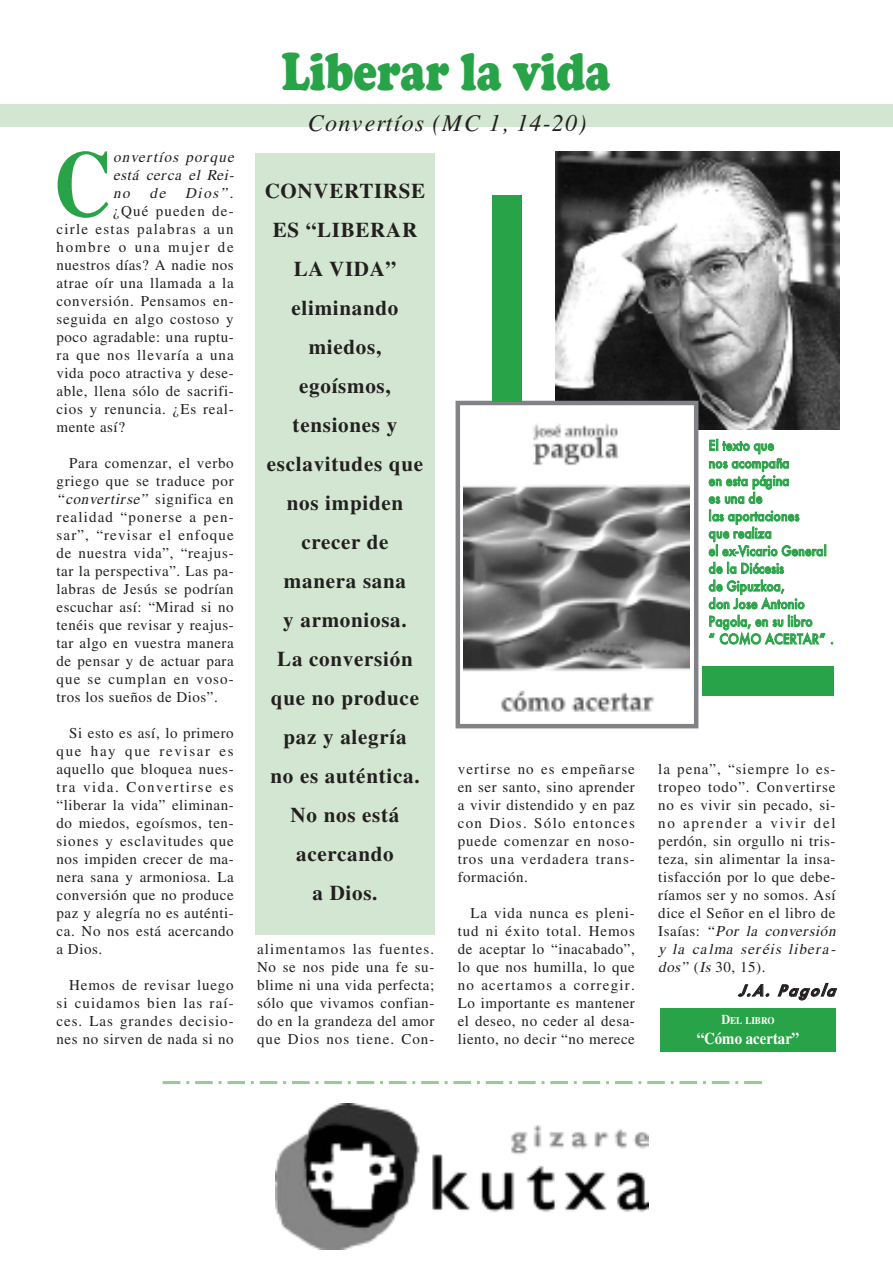
<style>
.page{position:relative;width:893px;height:1263px;background:#fff}
.page>*{position:absolute;margin:0;border:0;box-sizing:border-box;transform-origin:0 0}
.t1{font:700 93.9px "Times";color:#29a347;scale:.85 1}
.t2{font:900 55.5px "Cooper";color:#29a347;scale:.8 1}
.t3{font:24px "Times Italic TT";letter-spacing:.05em;color:#231f20}
.t4{font:700 21px/39px "Times";letter-spacing:.035em;color:#231f20;text-align:center}
.t5{font:700 16.5px "Times";color:#fff;scale:.9 1}
.t6{font:15px/18px "Times";letter-spacing:.035em;color:#231f20;text-align:justify}
.t7{font:italic 15px "Times";color:#231f20}
.t8{font:15px "Times";letter-spacing:.085em;color:#231f20}
.t9{font:15px "Times";letter-spacing:.065em;color:#231f20}
.t10{font:15px "Times";letter-spacing:.11em;color:#231f20}
.t11{font:15px "Times";letter-spacing:.08em;color:#231f20}
.t12{font:italic 800 15px "Futura";color:#231f20}
.t13{font:500 13.5px/17.5px "Futura";letter-spacing:.005em;color:#29a347;scale:.9 1}
.t14{font:700 10.2px "Times";color:#fff;scale:.9 1}
.s1{font-style:normal}
.s2{font-style:italic}
.s3{font-size:13.5px}
</style>
<div class="page">
<div style="left:0;top:104px;width:893px;height:22px;background:#d2e6d1"></div>
<img style="left:276px;top:1103px;width:372px;height:146px">
<svg style="left:180px;top:1081px;width:559px;height:3px"></svg>
<hr style="left:163px;top:1081px;width:17px;height:3px;background:#99c897">
<hr style="left:744px;top:1081px;width:18px;height:3px;background:#99c897">
<div style="left:660px;top:1009px;width:176px;height:43px;background:#29a347"></div>
<div style="left:255px;top:153px;width:180px;height:782px;background:#d2e6d1"></div>
<img style="left:555px;top:151px;width:284px;height:278px">
<div style="left:460px;top:405px;width:234px;height:319px;background:#fff"></div>
<img style="left:464px;top:423px;width:225px;height:289px">
<div style="left:456px;top:401px;width:242px;height:327px;border:4px solid #808285"></div>
<div style="left:492px;top:196px;width:30px;height:206px;background:#29a347"></div>
<div style="left:702px;top:666px;width:131px;height:30px;background:#29a347"></div>
<h1 class="t1" style="left:54px;top:153px;width:69px">C</h1>
<p class="t7" style="left:113px;top:152px;width:125px">onvertíos porque</p>
<p class="t7" style="left:113px;top:170px;width:125px">está cerca el Rei-</p>
<p class="t7" style="left:113px;top:188px;width:122px">no de Dios” <span class="s1">.</span></p>
<p class="t11" style="left:113px;top:206px;width:122px">¿Qué pueden de-</p>
<p class="t8" style="left:57px;top:224px;width:179px">cirle estas palabras a un</p>
<p class="t10" style="left:57px;top:242px;width:179px">hombre o una mujer de</p>
<p class="t6" style="left:57px;top:258px;width:179px">nuestros días? A nadie nos</p>
<p class="t6" style="left:57px;top:276px;width:179px">atrae oír una llamada a la</p>
<p class="t6" style="left:57px;top:294px;width:179px">conversión. Pensamos en-</p>
<p class="t6" style="left:57px;top:312px;width:179px">seguida en algo costoso y</p>
<p class="t6" style="left:57px;top:330px;width:179px">poco agradable: una ruptu-</p>
<p class="t9" style="left:57px;top:350px;width:179px">ra que nos llevaría a una</p>
<p class="t6" style="left:57px;top:366px;width:179px">vida poco atractiva y dese-</p>
<p class="t6" style="left:57px;top:384px;width:179px">able, llena sólo de sacrifi-</p>
<p class="t6" style="left:57px;top:402px;width:179px">cios y renuncia. ¿Es real-</p>
<p class="t6" style="left:57px;top:420px;width:70px">mente así?</p>
<p class="t6" style="left:57px;top:456px;width:179px;text-indent:13px">Para comenzar, el verbo griego que se traduce por <span class="s2">“convertirse”</span> significa en realidad “ponerse a pen&shy;sar”, “revisar el enfoque de nuestra vida”, “reajus&shy;tar la perspectiva”. Las pa&shy;labras de Jesús se podrían escuchar así: “Mirad si no tenéis que revisar y reajus&shy;tar algo en vuestra manera de pensar y de actuar para que se cumplan en voso&shy;tros los sueños de Dios”.</p>
<p class="t6" style="left:57px;top:726px;width:179px;text-indent:13px">Si esto es así, lo primero que hay que revisar es aquello que bloquea nues&shy;tra vida. Convertirse es “liberar la vida” eliminan&shy;do miedos, egoísmos, ten&shy;siones y esclavitudes que nos impiden crecer de ma&shy;nera sana y armoniosa. La conversión que no produce paz y alegría no es auténti&shy;ca. No nos está acercando a Dios.</p>
<p class="t6" style="left:57px;top:978px;width:179px;text-indent:13px">Hemos de revisar luego si cuidamos bien las raí&shy;ces. Las grandes decisio&shy;nes no sirven de nada si no</p>
<h2 class="t2" style="left:282px;top:39px;width:413px">Liberar la vida</h2>
<h3 class="t3" style="left:308px;top:109px;width:280px">Convertíos (MC 1, 14-20)</h3>
<h3 class="t4" style="left:265px;top:173px;width:162px">CONVERTIRSE<br>ES “LIBERAR<br>LA VIDA” eliminando miedos, egoísmos, tensiones y esclavitudes que nos impiden crecer de manera sana<br>y armoniosa.<br>La conversión que no produce paz y alegría<br>no es auténtica.<br>No nos está acercando<br>a Dios.</h3>
<p class="t6" style="left:257px;top:942px;width:179px">alimentamos las fuentes.<br>No se nos pide una fe su&shy;blime ni una vida perfecta; sólo que vivamos confian&shy;do en la grandeza del amor que Dios nos tiene. Con-</p>
<p class="t6" style="left:458px;top:762px;width:179px">vertirse no es empeñarse en ser santo, sino aprender a vivir distendido y en paz con Dios. Sólo entonces puede comenzar en noso&shy;tros una verdadera trans&shy;formación.</p>
<p class="t6" style="left:458px;top:906px;width:179px;text-indent:13px">La vida nunca es pleni&shy;tud ni éxito total. Hemos de aceptar lo “inacabado”, lo que nos humilla, lo que no acertamos a corregir.<br>Lo importante es mantener el deseo, no ceder al desa&shy;liento, no decir “no merece</p>
<p class="t13" style="left:709px;top:437px;width:141px">El texto que<br>nos acompaña<br>en esta página<br>es una de<br>las aportaciones<br>que realiza<br>el ex-Vicario General de la Diócesis<br>de Gipuzkoa,<br>don Jose Antonio<br>Pagola, en su libro<br>“ COMO ACERTAR” .</p>
<p class="t6" style="left:658px;top:762px;width:182px;text-align:left">la pena”, “siempre lo es&shy;tropeo todo”. Convertirse no es vivir sin pecado, si&shy;no aprender a vivir del perdón, sin orgullo ni tris&shy;teza, sin alimentar la insa&shy;tisfacción por lo que debe&shy;ríamos ser y no somos. Así dice el Señor en el libro de<br>Isaías: <span class="s2">“Por la conversión y la calma seréis libera&shy;dos”</span> (<span class="s2">Is</span>30, 15).</p>
<p class="t12" style="left:738px;top:983px;width:101px">J.A. Pagola</p>
<p class="t14" style="left:721px;top:1017px;width:61px"><span class="s3">D</span>EL LIBRO</p>
<p class="t5" style="left:697px;top:1033px;width:116px">“Cómo acertar”</p>
</div>
